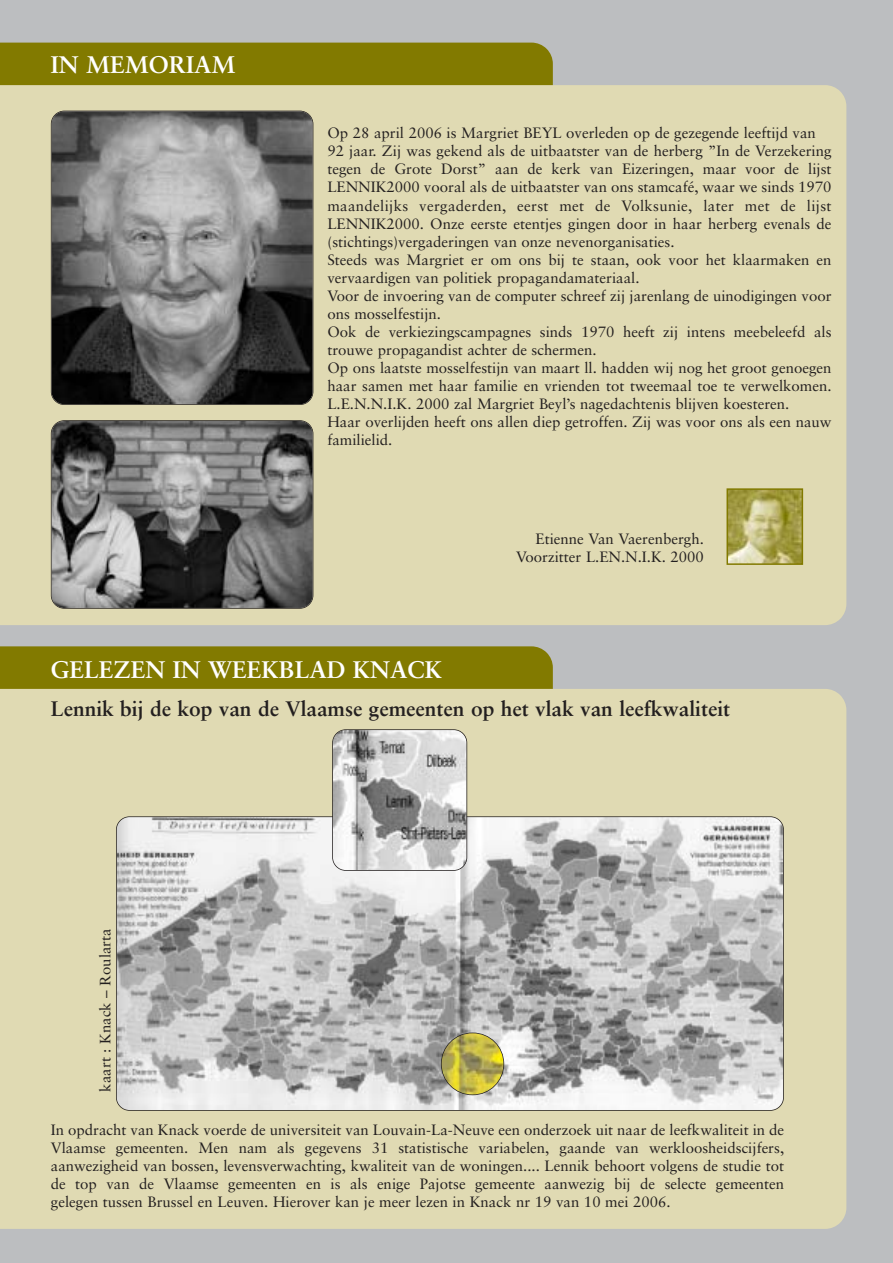
<style>
.page{position:relative;width:893px;height:1263px;background:#fff}
.page>*{position:absolute;margin:0;border:0;box-sizing:border-box;transform-origin:0 0}
.t1{font:700 24px "Sabon";color:#fff}
.t2{font:700 21px "Sabon";color:#231f1f}
.t3{font:15px/18px "Sabon";color:#231f1f}
</style>
<div class="page">
<div style="left:0;top:0;width:892px;height:1263px;background:#bcbec0"></div>
<div style="left:0;top:43px;width:553px;height:42px;background:#827a00"></div>
<div style="left:0;top:85px;width:846px;height:540px;background:#e0dab3"></div>
<div style="left:0;top:646px;width:553px;height:43px;background:#827a00"></div>
<div style="left:0;top:689px;width:846px;height:540px;background:#e0dab3"></div>
<img style="left:52px;top:421px;width:260px;height:187px;border-radius:13px">
<div style="left:51px;top:420px;width:262px;height:189px;border:2px solid #231f1f;border-radius:14px"></div>
<img style="left:52px;top:111px;width:260px;height:293px;border-radius:13px">
<div style="left:51px;top:111px;width:262px;height:294px;border:2px solid #231f1f;border-radius:14px"></div>
<img style="left:117px;top:817px;width:666px;height:293px;border-radius:13px">
<div style="left:116px;top:816px;width:667px;height:295px;border:2px solid #231f1f;border-radius:14px"></div>
<img style="left:441px;top:1033px;width:62px;height:61px;border-radius:31px">
<div style="left:441px;top:1033px;width:63px;height:62px;border:2px solid #231f1f;border-radius:31px"></div>
<img style="left:333px;top:730px;width:133px;height:140px;border-radius:13px">
<div style="left:332px;top:729px;width:135px;height:142px;border:2px solid #231f1f;border-radius:14px"></div>
<img style="left:729px;top:491px;width:71px;height:71px">
<div style="left:726px;top:488px;width:77px;height:77px;border:2px solid #827a00"></div>
<h1 class="t1" style="left:51px;top:55px;width:186px">IN MEMORIAM</h1>
<p class="t3" style="left:327px;top:125px;width:505px">Op 28 april 2006 is Margriet BEYL overleden op de gezegende leeftijd van 92 jaar. Zij was gekend als de uitbaatster van de herberg ”In de Verzekering tegen de Grote Dorst” aan de kerk van Eizeringen, maar voor de lijst LENNIK2000 vooral als de uitbaatster van ons stamcafé, waar we sinds 1970 maandelijks vergaderden, eerst met de Volksunie, later met de lijst LENNIK2000. Onze eerste etentjes gingen door in haar herberg evenals de (stichtings)vergaderingen van onze nevenorganisaties.<br>Steeds was Margriet er om ons bij te staan, ook voor het klaarmaken en vervaardigen van politiek propagandamateriaal.<br>Voor de invoering van de computer schreef zij jarenlang de uinodigingen voor ons mosselfestijn.<br>Ook de verkiezingscampagnes sinds 1970 heeft zij intens meebeleefd als trouwe propagandist achter de schermen.<br>Op ons laatste mosselfestijn van maart ll. hadden wij nog het groot genoegen haar samen met haar familie en vrienden tot tweemaal toe te verwelkomen.<br>L.E.N.N.I.K. 2000 zal Margriet Beyl’s nagedachtenis blijven koesteren.<br>Haar overlijden heeft ons allen diep getroffen. Zij was voor ons als een nauw familielid.</p>
<p class="t3" style="left:516px;top:531px;width:189px;text-align:right">Etienne Van Vaerenbergh.<br>Voorzitter L.EN.N.I.K. 2000</p>
<h1 class="t1" style="left:51px;top:660px;width:393px">GELEZEN IN WEEKBLAD KNACK</h1>
<h2 class="t2" style="left:51px;top:700px;width:680px">Lennik bij de kop van de Vlaamse gemeenten op het vlak van leefkwaliteit</h2>
<p class="t3" style="left:97px;top:1092px;width:165px;rotate:-90deg">kaart : Knack – Roularta</p>
<p class="t3" style="left:51px;top:1122px;width:734px;text-align:justify">In opdracht van Knack voerde de universiteit van Louvain-La-Neuve een onderzoek uit naar de leefkwaliteit in de Vlaamse gemeenten. Men nam als gegevens 31 statistische variabelen, gaande van werkloosheidscijfers, aanwezigheid van bossen, levensverwachting, kwaliteit van de woningen.... Lennik behoort volgens de studie tot de top van de Vlaamse gemeenten en is als enige Pajotse gemeente aanwezig bij de selecte gemeenten gelegen tussen Brussel en Leuven. Hierover kan je meer lezen in Knack nr 19 van 10 mei 2006.</p>
</div>
